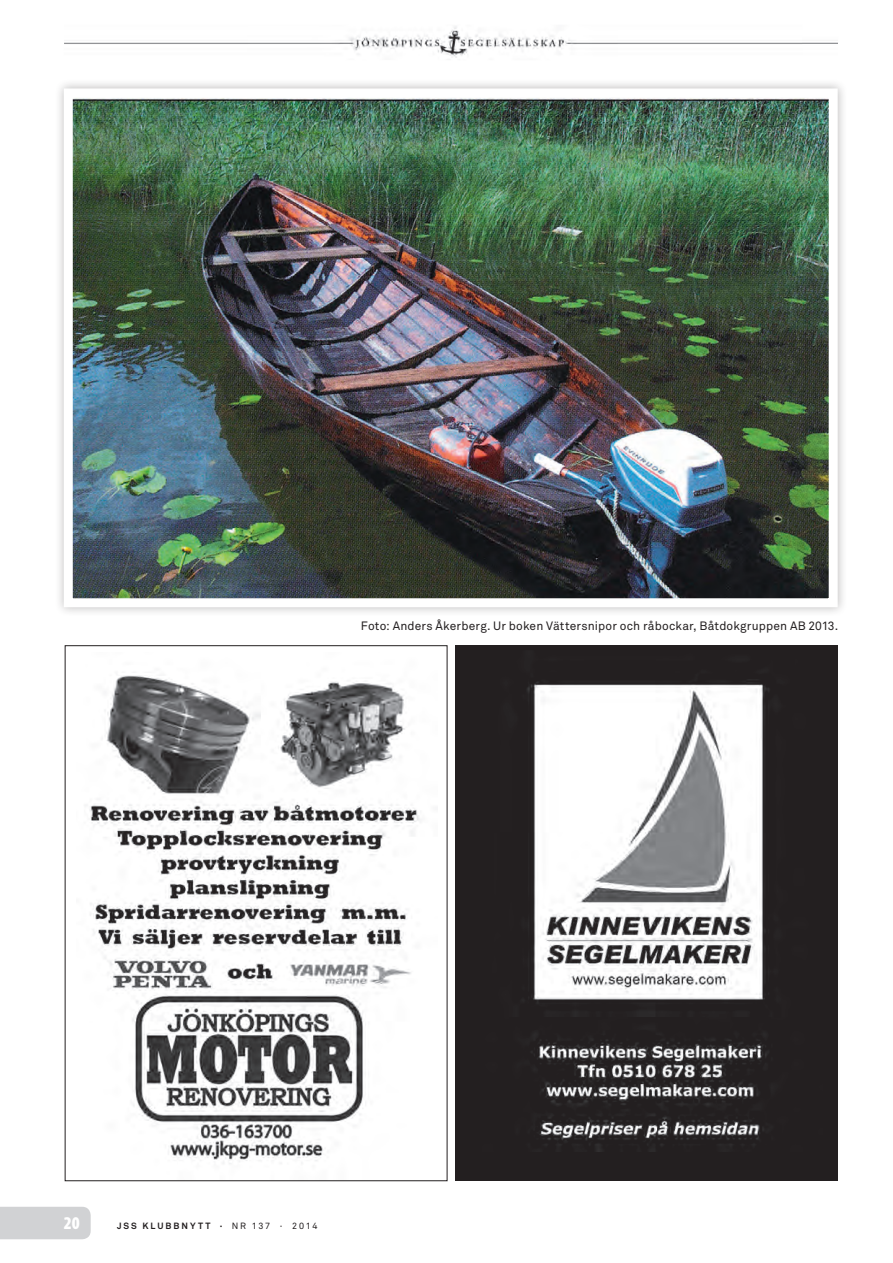
<style>
.page{position:relative;width:893px;height:1263px;background:#fff}
.page>*{position:absolute;margin:0;border:0;box-sizing:border-box;transform-origin:0 0}
.t1{font:900 condensed 18px "Myriad Pro";color:#fff}
.t2{font:12px "Akkurat";letter-spacing:.015em;color:#231f20}
.t3{font:700 9px "Akkurat";letter-spacing:.225em;color:#231f20}
.s1{font-weight:400}
</style>
<div class="page">
<div style="left:0;top:1207px;width:91px;height:32px;background:#d1d2d4"></div>
<img style="left:64px;top:26px;width:774px;height:32px">
<div style="left:456px;top:645px;width:382px;height:536px;background:#231f20"></div>
<img style="left:527px;top:679px;width:242px;height:473px">
<img style="left:85px;top:675px;width:335px;height:489px">
<div style="left:54px;top:79px;width:793px;height:538px;background:#231f20;opacity:.3"></div>
<img style="left:74px;top:98px;width:754px;height:499px">
<div style="left:64px;top:88px;width:774px;height:519px;border:9px solid #fff"></div>
<p class="t2" style="left:361px;top:618px;width:479px">Foto: Anders Åkerberg. Ur boken Vättersnipor och råbockar, Båtdokgruppen AB 2013.</p>
<h1 class="t1" style="left:64px;top:1211px;width:17px">20</h1>
<p class="t3" style="left:117px;top:1220px;width:202px">JSS KLUBBNYTT · <span class="s1">NR 137 · 2014</span></p>
</div>
